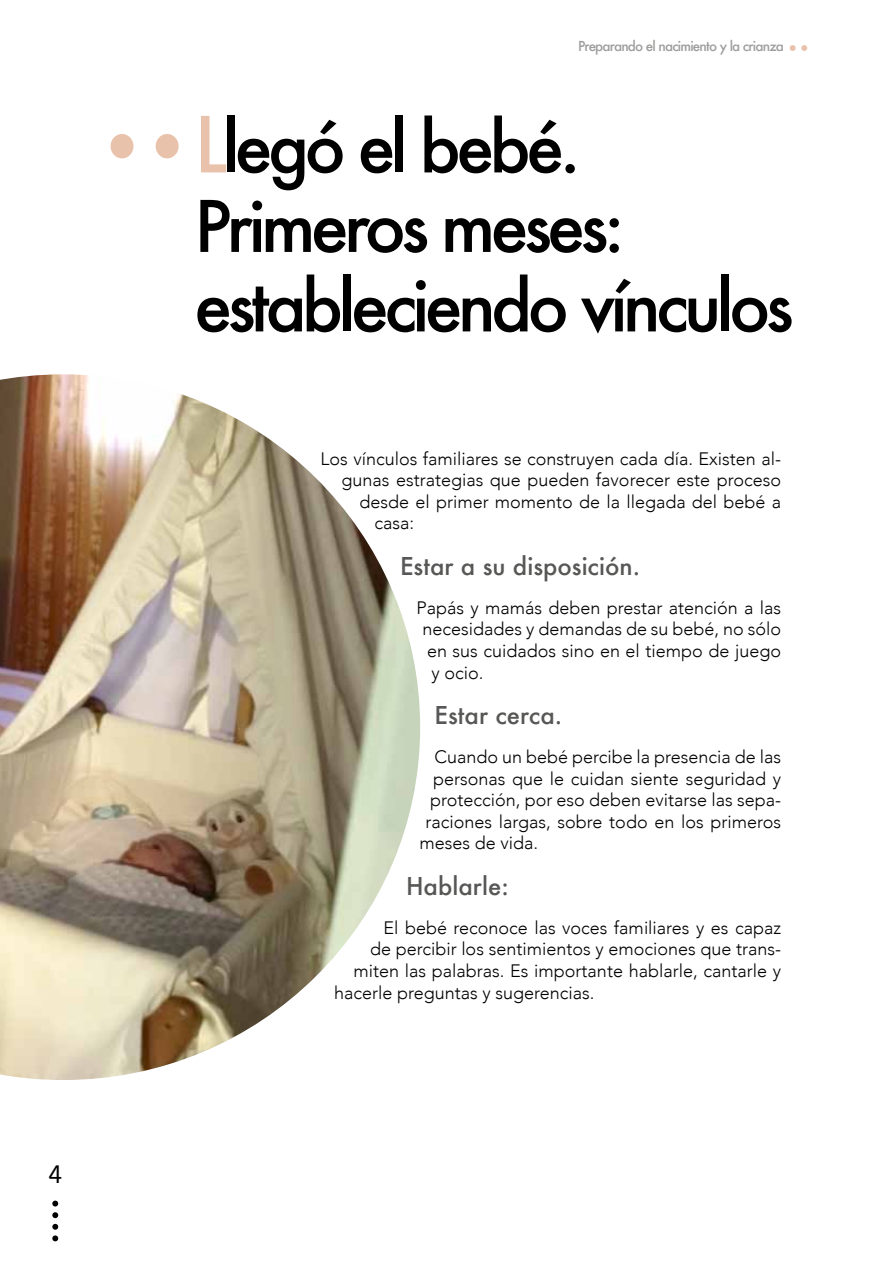
<style>
.page{position:relative;width:893px;height:1263px;background:#fff}
.page>*{position:absolute;margin:0;border:0;box-sizing:border-box;transform-origin:0 0}
.t1{font:500 69px/79.5px "Futura";letter-spacing:-.07em;color:#000}
.t2{font:27px "Kohinoor Devanagari";color:#000}
.t3{font:500 24px "Futura";color:#575756}
.t4{font:300 18px "Avenir";color:#000}
.t5{font:500 13.5px "Futura";letter-spacing:-.06em;color:#9d9d9c}
.s1{font-size:75px;color:#e9c2ab}
</style>
<div class="page">
<svg style="left:52px;top:1200px;width:6px;height:6px"></svg>
<svg style="left:52px;top:1212px;width:6px;height:6px"></svg>
<svg style="left:52px;top:1224px;width:6px;height:17px"></svg>
<svg style="left:790px;top:45px;width:17px;height:6px"></svg>
<img style="left:0;top:374px;width:421px;height:706px">
<div style="left:156px;top:134px;width:23px;height:24px;background:#e9c2ab;border-radius:50%"></div>
<div style="left:111px;top:134px;width:22px;height:24px;background:#e9c2ab;border-radius:50%"></div>
<h2 class="t2" style="left:49px;top:1157px;width:15px">4</h2>
<p class="t5" style="left:578px;top:37px;width:207px">Preparando el nacimiento y la crianza</p>
<h1 class="t1" style="left:194px;top:106px;width:601px"><span class="s1">L</span>legó el bebé.<br>Primeros meses: estableciendo vínculos</h1>
<p class="t4" style="left:321px;top:448px;width:462px">Los vínculos familiares se construyen cada día. Existen al-</p>
<p class="t4" style="left:342px;top:469px;width:441px">gunas estrategias que pueden favorecer este proceso</p>
<p class="t4" style="left:360px;top:491px;width:423px">desde el primer momento de la llegada del bebé a</p>
<p class="t4" style="left:375px;top:512px;width:41px">casa:</p>
<h3 class="t3" style="left:400px;top:550px;width:242px">Estar a su disposición.</h3>
<p class="t4" style="left:417px;top:597px;width:366px">Papás y mamás deben prestar atención a las</p>
<p class="t4" style="left:423px;top:618px;width:360px">necesidades y demandas de su bebé, no sólo</p>
<p class="t4" style="left:427px;top:640px;width:356px">en sus cuidados sino en el tiempo de juego</p>
<p class="t4" style="left:432px;top:662px;width:54px">y ocio.</p>
<h3 class="t3" style="left:435px;top:699px;width:129px">Estar cerca.</h3>
<p class="t4" style="left:435px;top:746px;width:348px">Cuando un bebé percibe la presencia de las</p>
<p class="t4" style="left:433px;top:768px;width:350px">personas que le cuidan siente seguridad y</p>
<p class="t4" style="left:430px;top:789px;width:352px">protección, por eso deben evitarse las sepa-</p>
<p class="t4" style="left:426px;top:811px;width:357px">raciones largas, sobre todo en los primeros</p>
<p class="t4" style="left:420px;top:832px;width:120px">meses de vida.</p>
<h3 class="t3" style="left:406px;top:870px;width:104px">Hablarle:</h3>
<p class="t4" style="left:384px;top:917px;width:399px">El bebé reconoce las voces familiares y es capaz</p>
<p class="t4" style="left:370px;top:938px;width:413px">de percibir los sentimientos y emociones que trans-</p>
<p class="t4" style="left:354px;top:960px;width:429px">miten las palabras. Es importante hablarle, cantarle y</p>
<p class="t4" style="left:334px;top:982px;width:262px">hacerle preguntas y sugerencias.</p>
</div>
